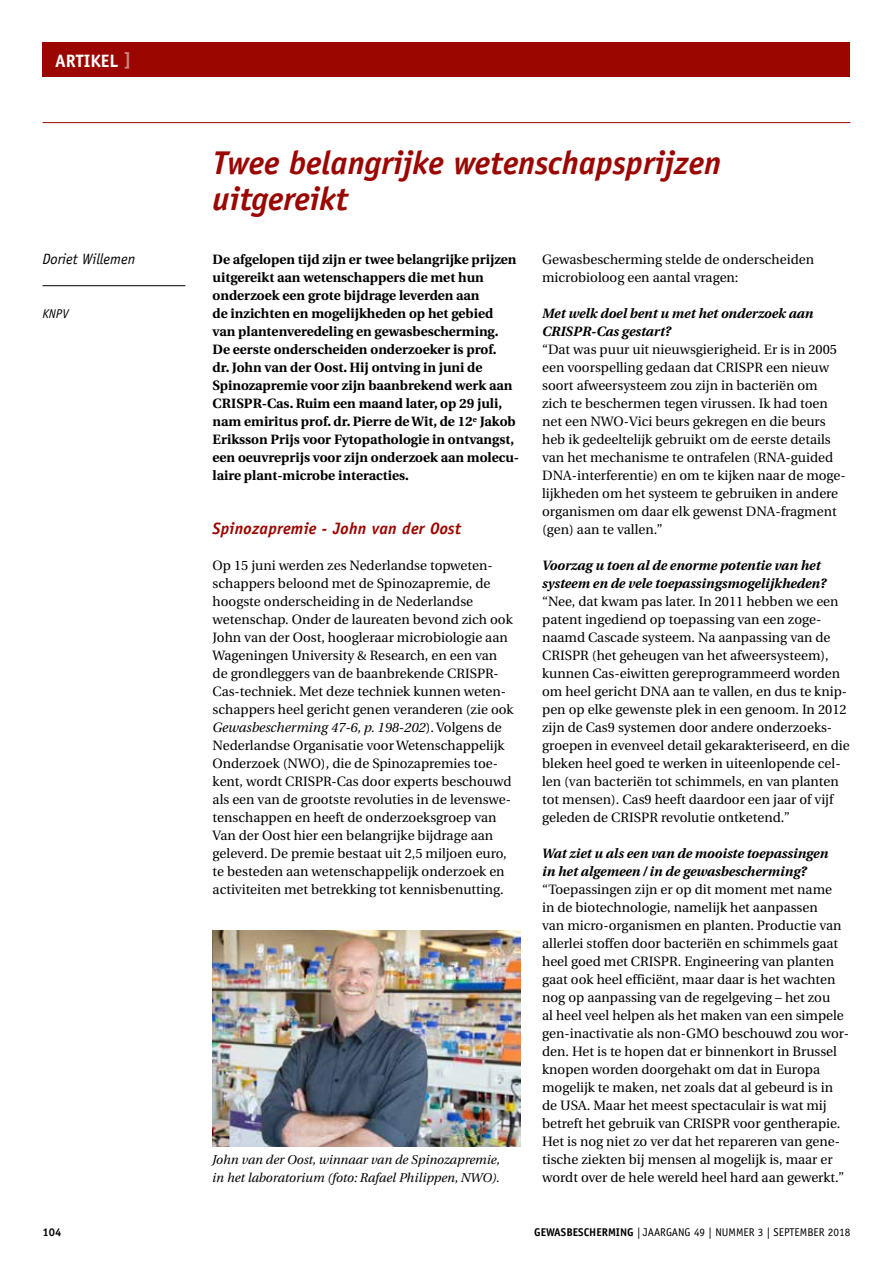
<style>
.page{position:relative;width:893px;height:1263px;background:#fff}
.page>*{position:absolute;margin:0;border:0;box-sizing:border-box;transform-origin:0 0}
.t1{font:italic 700 33px/36px "Officina Sans";color:#9b0600}
.t2{font:700 18px "Officina Sans";color:#fff}
.t3{font:italic 700 16.5px "Officina Sans";letter-spacing:.015em;color:#9b0600}
.t4{font:italic 15px "Officina Sans";color:#000}
.t5{font:13.5px/18px "Utopia";color:#000}
.t6{font:700 13.5px/18px "Utopia";color:#000}
.t7{font:italic 700 13.5px/18px "Utopia";color:#000}
.t8{font:italic 12.75px/18px "Utopia";color:#000}
.t9{font:italic 12.75px "Officina Sans";color:#000}
.t10{font:11.25px "Officina Sans";color:#000}
.t11{font:700 11.25px "Officina Sans";color:#000}
.s1{color:#cd8380}
.s2{font-style:italic}
.s3{font-weight:700}
</style>
<div class="page">
<div style="left:43px;top:43px;width:807px;height:34px;background:#9b0600"></div>
<hr style="left:43px;top:122px;width:807px;height:1px;background:#9b0600">
<hr style="left:43px;top:285px;width:142px;height:1px;background:#000">
<img style="left:212px;top:930px;width:309px;height:216px">
<h2 class="t2" style="left:55px;top:49px;width:78px">ARTIKEL <span class="s1">]</span></h2>
<p class="t4" style="left:43px;top:250px;width:94px">Doriet Willemen</p>
<p class="t9" style="left:43px;top:306px;width:27px">KNPV</p>
<h1 class="t1" style="left:213px;top:145px;width:510px">Twee belangrijke wetenschapsprijzen uitgereikt</h1>
<p class="t6" style="left:213px;top:251px;width:308px">De afgelopen tijd zijn er twee belangrijke prijzen uitgereikt aan wetenschappers die met hun onderzoek een grote bijdrage leverden aan<br>de inzichten en mogelijkheden op het gebied van plantenveredeling en gewasbescherming.<br>De eerste onderscheiden onderzoeker is prof.<br>dr. John van der Oost. Hij ontving in juni de Spinozapremie voor zijn baanbrekend werk aan CRISPR-Cas. Ruim een maand later, op 29 juli, nam emiritus prof. dr. Pierre de Wit, de 12<sup>e</sup> Jakob Eriksson Prijs voor Fytopathologie in ontvangst, een oeuvreprijs voor zijn onderzoek aan molecu&shy;laire plant-microbe interacties.</p>
<p class="t3" style="left:213px;top:519px;width:250px">Spinozapremie - John van der Oost</p>
<p class="t5" style="left:213px;top:557px;width:303px">Op 15 juni werden zes Nederlandse topweten&shy;schappers beloond met de Spinozapremie, de hoogste onderscheiding in de Nederlandse wetenschap. Onder de laureaten bevond zich ook John van der Oost, hoogleraar microbiologie aan Wageningen University &amp; Research, en een van de grondleggers van de baanbrekende CRISPR-Cas-techniek. Met deze techniek kunnen weten&shy;schappers heel gericht genen veranderen (zie ook <span class="s2">Gewasbescherming 47-6, p. 198-202</span>). Volgens de Nederlandse Organisatie voor Wetenschappelijk Onderzoek (NWO), die de Spinozapremies toe&shy;kent, wordt CRISPR-Cas door experts beschouwd als een van de grootste revoluties in de levenswe&shy;tenschappen en heeft de onderzoeksgroep van Van der Oost hier een belangrijke bijdrage aan geleverd. De premie bestaat uit 2,5 miljoen euro, te besteden aan wetenschappelijk onderzoek en activiteiten met betrekking tot kennisbenutting.</p>
<p class="t5" style="left:542px;top:251px;width:273px">Gewasbescherming stelde de onderscheiden microbioloog een aantal vragen:</p>
<p class="t7" style="left:542px;top:305px;width:273px">Met welk doel bent u met het onderzoek aan<br>CRISPR-Cas gestart?</p>
<p class="t5" style="left:542px;top:341px;width:305px">“Dat was puur uit nieuwsgierigheid. Er is in 2005 een voorspelling gedaan dat CRISPR een nieuw soort afweersysteem zou zijn in bacteriën om zich te beschermen tegen virussen. Ik had toen net een NWO-Vici beurs gekregen en die beurs heb ik gedeeltelijk gebruikt om de eerste details van het mechanisme te ontrafelen (RNA-guided DNA-interferentie) en om te kijken naar de moge&shy;lijkheden om het systeem te gebruiken in andere organismen om daar elk gewenst DNA-fragment (gen) aan te vallen.”</p>
<p class="t7" style="left:542px;top:557px;width:286px">Voorzag u toen al de enorme potentie van het systeem en de vele toepassingsmogelijkheden?</p>
<p class="t5" style="left:542px;top:593px;width:309px">“Nee, dat kwam pas later. In 2011 hebben we een patent ingediend op toepassing van een zoge&shy;naamd Cascade systeem. Na aanpassing van de CRISPR (het geheugen van het afweersysteem), kunnen Cas-eiwitten gereprogrammeerd worden om heel gericht DNA aan te vallen, en dus te knip&shy;pen op elke gewenste plek in een genoom. In 2012 zijn de Cas9 systemen door andere onderzoeks&shy;groepen in evenveel detail gekarakteriseerd, en die bleken heel goed te werken in uiteenlopende cel&shy;len (van bacteriën tot schimmels, en van planten tot mensen). Cas9 heeft daardoor een jaar of vijf geleden de CRISPR revolutie ontketend.”</p>
<p class="t7" style="left:542px;top:845px;width:288px">Wat ziet u als een van de mooiste toepassingen in het algemeen / in de gewasbescherming?</p>
<p class="t5" style="left:542px;top:881px;width:309px">“Toepassingen zijn er op dit moment met name<br>in de biotechnologie, namelijk het aanpassen<br>van micro-organismen en planten. Productie van allerlei stoffen door bacteriën en schimmels gaat heel goed met CRISPR. Engineering van planten gaat ook heel efficiënt, maar daar is het wachten nog op aanpassing van de regelgeving – het zou<br>al heel veel helpen als het maken van een simpele gen-inactivatie als non-GMO beschouwd zou wor&shy;den. Het is te hopen dat er binnenkort in Brussel knopen worden doorgehakt om dat in Europa mogelijk te maken, net zoals dat al gebeurd is in de USA. Maar het meest spectaculair is wat mij betreft het gebruik van CRISPR voor gentherapie.<br>Het is nog niet zo ver dat het repareren van gene&shy;tische ziekten bij mensen al mogelijk is, maar er wordt over de hele wereld heel hard aan gewerkt.”</p>
<p class="t8" style="left:212px;top:1151px;width:289px">John van der Oost, winnaar van de Spinozapremie, in het laboratorium (foto: Rafael Philippen, NWO).</p>
<p class="t11" style="left:43px;top:1225px;width:20px">104</p>
<p class="t10" style="left:534px;top:1226px;width:318px"><span class="s3">GEWASBESCHERMING</span> | JAARGANG 49 | NUMMER 3 | SEPTEMBER 2018</p>
</div>
